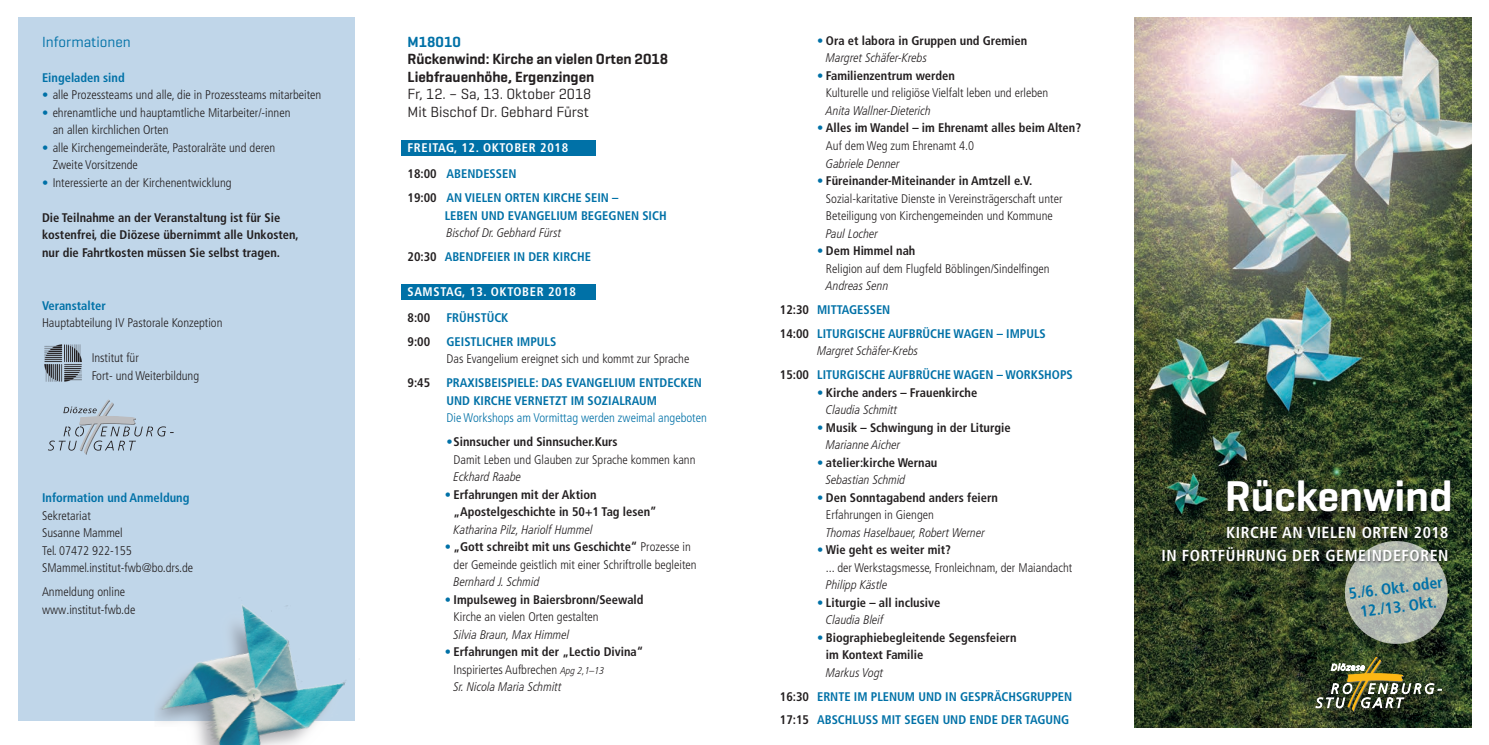
<style>
.page{position:relative;width:1489px;height:745px;background:#fff}
.page>*{position:absolute;margin:0;border:0;box-sizing:border-box;transform-origin:0 0}
.t1{font:600 43.75px "Geogrotesque";color:#fff}
.t2{font:700 condensed 15.88px/23px "Frutiger LT Pro";letter-spacing:.035em;color:#fff;text-align:right}
.t3{font:700 condensed 15.88px/19px "Frutiger LT Pro";color:#0071a7;text-align:center}
.t4{font:600 15px/17.5px "Geogrotesque";color:#231f20}
.t5{font:15px/17.5px "Geogrotesque";color:#231f20}
.t6{font:15px "Geogrotesque";color:#0071a7}
.t7{font:600 15px "Geogrotesque";color:#0071a7}
.t8{font:300 condensed 12.5px/17.5px "Frutiger LT Pro";color:#231f20}
.t9{font:700 condensed 12.5px/17.5px "Frutiger LT Pro";color:#231f20}
.t10{font:700 condensed 12.5px/23.8px "Frutiger LT Pro";color:#0071a7}
.t11{font:italic 300 condensed 12.5px/23.8px "Frutiger LT Pro";color:#231f20}
.t12{font:300 condensed 12.5px "Frutiger LT Pro";color:#0071a7}
.t13{font:700 condensed 12.5px/26.2px "Frutiger LT Pro";letter-spacing:.025em;color:#fff}
.t14{font:700 condensed 12.5px "Frutiger LT Pro";letter-spacing:.05em;color:#fff}
.s1{color:#0071a7}
.s2{color:#231f20}
.s3{font-weight:700;font-style:normal}
.s4{font-weight:700;font-style:normal;color:#0071a7}
.s5{font-weight:700}
.s6{font-weight:300;color:#0071a7}
.s7{font-weight:300}
.s8{font-weight:300;font-style:italic;font-size:10px}
.s9{font-weight:300;font-style:italic}
.s10{font-weight:300;font-style:italic;color:#231f20}
</style>
<div class="page">
<div style="left:400px;top:140px;width:195px;height:16px;background:#0071a7"></div>
<div style="left:400px;top:283px;width:195px;height:16px;background:#0071a7"></div>
<div style="left:18px;top:18px;width:336px;height:702px;background:#c0d6e9"></div>
<img style="left:1134px;top:18px;width:337px;height:709px">
<svg style="left:1315px;top:656px;width:126px;height:55px;background:#595e3c"></svg>
<svg style="left:1341px;top:625px;width:109px;height:21px;background:#657060"></svg>
<img style="left:1134px;top:444px;width:338px;height:181px">
<img style="left:1134px;top:519px;width:335px;height:76px">
<img style="left:45px;top:344px;width:37px;height:37px">
<svg style="left:48px;top:399px;width:126px;height:55px"></svg>
<img style="left:154px;top:588px;width:201px;height:156px">
<div style="left:67px;top:726px;width:110px;height:18px;background:#fff"></div>
<p class="t6" style="left:42px;top:36px;width:90px">Informationen</p>
<p class="t10" style="left:42px;top:67px;width:84px">Eingeladen sind</p>
<p class="t8" style="left:42px;top:87px;width:281px"><span class="s1">•</span> alle Prozessteams und alle, die in Prozessteams mitarbeiten</p>
<p class="t8" style="left:53px;top:105px;width:239px;text-indent:-11px"><span class="s1">•</span> ehrenamtliche und hauptamtliche Mitarbeiter/-innen an allen kirchlichen Orten</p>
<p class="t8" style="left:53px;top:140px;width:224px;text-indent:-11px"><span class="s1">•</span> alle Kirchengemeinderäte, Pastoralräte und deren<br>Zweite Vorsitzende</p>
<p class="t8" style="left:42px;top:175px;width:191px"><span class="s1">•</span> Interessierte an der Kirchenentwicklung</p>
<p class="t9" style="left:42px;top:210px;width:258px">Die Teilnahme an der Veranstaltung ist für Sie kostenfrei, die Diözese übernimmt alle Unkosten, nur die Fahrtkosten müssen Sie selbst tragen.</p>
<p class="t10" style="left:42px;top:294px;width:65px">Veranstalter</p>
<p class="t8" style="left:42px;top:315px;width:182px">Hauptabteilung IV Pastorale Konzeption</p>
<p class="t8" style="left:92px;top:350px;width:109px">Institut für<br>Fort- und Weiterbildung</p>
<p class="t10" style="left:42px;top:487px;width:149px">Information und Anmeldung</p>
<p class="t8" style="left:42px;top:507px;width:153px">Sekretariat<br>Susanne Mammel<br>Tel. 07472 922-155<br>SMammel.institut-fwb@bo.drs.de</p>
<p class="t8" style="left:42px;top:584px;width:95px">Anmeldung online www.institut-fwb.de</p>
<p class="t7" style="left:407px;top:37px;width:55px">M18010</p>
<p class="t4" style="left:407px;top:52px;width:262px">Rückenwind: Kirche an vielen Orten 2018<br>Liebfrauenhöhe, Ergenzingen</p>
<p class="t5" style="left:407px;top:87px;width:185px">Fr, 12. – Sa, 13. Oktober 2018<br>Mit Bischof Dr. Gebhard Fürst</p>
<p class="t13" style="left:407px;top:136px;width:162px">FREITAG, 12. OKTOBER 2018<br><span class="s2">18:00</span> <span class="s1">ABENDESSEN</span></p>
<p class="t10" style="left:444px;top:190px;width:223px;line-height:17.5px;text-indent:-37px"><span class="s2">19:00</span> AN VIELEN ORTEN KIRCHE SEIN –<br>LEBEN UND EVANGELIUM BEGEGNEN SICH</p>
<p class="t11" style="left:407px;top:222px;width:185px;text-indent:39px">Bischof Dr. Gebhard Fürst<br><span class="s3">20:30</span> <span class="s4">ABENDFEIER IN DER KIRCHE</span></p>
<p class="t14" style="left:407px;top:287px;width:170px">SAMSTAG, 13. OKTOBER 2018</p>
<p class="t9" style="left:407px;top:310px;width:24px">8:00</p>
<p class="t10" style="left:446px;top:307px;width:63px">FRÜHSTÜCK</p>
<p class="t9" style="left:407px;top:334px;width:24px">9:00</p>
<p class="t10" style="left:446px;top:331px;width:111px">GEISTLICHER IMPULS</p>
<p class="t8" style="left:446px;top:351px;width:244px">Das Evangelium ereignet sich und kommt zur Sprache</p>
<p class="t9" style="left:407px;top:375px;width:24px">9:45</p>
<p class="t10" style="left:446px;top:375px;width:257px;line-height:17.5px">PRAXISBEISPIELE: DAS EVANGELIUM ENTDECKEN<br>UND KIRCHE VERNETZT IM SOZIALRAUM</p>
<p class="t12" style="left:446px;top:413px;width:262px">Die Workshops am Vormittag werden zweimal angeboten</p>
<p class="t8" style="left:453px;top:434px;width:243px;text-indent:-7px"><span class="s1">•</span><span class="s5">Sinnsucher und Sinnsucher.Kurs<br></span>Damit Leben und Glauben zur Sprache kommen kann</p>
<p class="t11" style="left:453px;top:466px;width:69px">Eckhard Raabe</p>
<p class="t9" style="left:453px;top:486px;width:205px;text-indent:-9px"><span class="s6">•</span> Erfahrungen mit der Aktion „Apostelgeschichte in 50+1 Tag lesen”</p>
<p class="t11" style="left:453px;top:518px;width:140px">Katharina Pilz, Hariolf Hummel</p>
<p class="t8" style="left:453px;top:539px;width:244px;text-indent:-9px"><span class="s1">•</span> <span class="s5">„Gott schreibt mit uns Geschichte“</span> Prozesse in der Gemeinde geistlich mit einer Schriftrolle begleiten</p>
<p class="t11" style="left:453px;top:571px;width:87px">Bernhard J. Schmid</p>
<p class="t9" style="left:453px;top:591px;width:191px;text-indent:-9px"><span class="s6">•</span> Impulseweg in Baiersbronn/Seewald<br><span class="s7">Kirche an vielen Orten gestalten</span></p>
<p class="t11" style="left:453px;top:623px;width:117px">Silvia Braun, Max Himmel</p>
<p class="t9" style="left:453px;top:644px;width:191px;text-indent:-9px"><span class="s6">•</span> Erfahrungen mit der „Lectio Divina“<br><span class="s7">Inspiriertes Aufbrechen</span> <span class="s8">Apg 2,1–13<br></span><span class="s9">Sr. Nicola Maria Schmitt</span></p>
<p class="t9" style="left:826px;top:33px;width:203px;text-indent:-9px"><span class="s6">•</span> Ora et labora in Gruppen und Gremien<br><span class="s9">Margret Schäfer-Krebs</span></p>
<p class="t8" style="left:826px;top:68px;width:224px;text-indent:-9px"><span class="s1">•</span> <span class="s5">Familienzentrum werden<br></span>Kulturelle und religiöse Vielfalt leben und erleben</p>
<p class="t11" style="left:826px;top:100px;width:106px">Anita Wallner-Dieterich</p>
<p class="t9" style="left:826px;top:121px;width:257px;text-indent:-9px"><span class="s6">•</span> Alles im Wandel – im Ehrenamt alles beim Alten?<br><span class="s7">Auf dem Weg zum Ehrenamt 4.0</span></p>
<p class="t11" style="left:826px;top:152px;width:75px">Gabriele Denner</p>
<p class="t8" style="left:826px;top:173px;width:238px;text-indent:-9px"><span class="s1">•</span> <span class="s5">Füreinander-Miteinander in Amtzell e.V.<br></span>Sozial-karitative Dienste in Vereinsträgerschaft unter<br>Beteiligung von Kirchengemeinden und Kommune</p>
<p class="t11" style="left:826px;top:222px;width:54px">Paul Locher</p>
<p class="t8" style="left:826px;top:243px;width:225px;text-indent:-9px"><span class="s1">•</span> <span class="s5">Dem Himmel nah<br></span>Religion auf dem Flugfeld Böblingen/Sindelfingen</p>
<p class="t10" style="left:779px;top:275px;width:267px;text-indent:46px"><span class="s10">Andreas Senn<br></span><span class="s2">12:30</span> MITTAGESSEN<br><span class="s2">14:00</span> LITURGISCHE AUFBRÜCHE WAGEN – IMPULS</p>
<p class="t10" style="left:779px;top:340px;width:294px;text-indent:37px"><span class="s10">Margret Schäfer-Krebs<br></span><span class="s2">15:00</span> LITURGISCHE AUFBRÜCHE WAGEN – WORKSHOPS</p>
<p class="t9" style="left:826px;top:384px;width:153px;text-indent:-9px"><span class="s6">•</span> Kirche anders – Frauenkirche<br><span class="s9">Claudia Schmitt</span></p>
<p class="t9" style="left:826px;top:419px;width:186px;text-indent:-9px"><span class="s6">•</span> Musik – Schwingung in der Liturgie<br><span class="s9">Marianne Aicher</span></p>
<p class="t9" style="left:826px;top:454px;width:113px;text-indent:-9px"><span class="s6">•</span> atelier:kirche Wernau<br><span class="s9">Sebastian Schmid</span></p>
<p class="t9" style="left:826px;top:489px;width:173px;text-indent:-9px"><span class="s6">•</span> Den Sonntagabend anders feiern<br><span class="s7">Erfahrungen in Giengen</span></p>
<p class="t11" style="left:826px;top:521px;width:160px">Thomas Haselbauer, Robert Werner</p>
<p class="t8" style="left:826px;top:542px;width:248px;text-indent:-9px"><span class="s1">•</span> <span class="s5">Wie geht es weiter mit?<br></span>... der Werkstagsmesse, Fronleichnam, der Maiandacht</p>
<p class="t11" style="left:826px;top:574px;width:63px">Philipp Kästle</p>
<p class="t9" style="left:826px;top:594px;width:116px;text-indent:-9px"><span class="s6">•</span> Liturgie – all inclusive<br><span class="s9">Claudia Bleif</span></p>
<p class="t9" style="left:826px;top:629px;width:192px;text-indent:-9px"><span class="s6">•</span> Biographiebegleitende Segensfeiern im Kontext Familie</p>
<p class="t10" style="left:779px;top:661px;width:294px;text-indent:46px"><span class="s10">Markus Vogt<br></span><span class="s2">16:30</span> ERNTE IM PLENUM UND IN GESPRÄCHSGRUPPEN<br><span class="s2">17:15</span> ABSCHLUSS MIT SEGEN UND ENDE DER TAGUNG</p>
<h1 class="t1" style="left:1224px;top:480px;width:229px">Rückenwind</h1>
<p class="t2" style="left:1161px;top:522px;width:288px">KIRCHE AN VIELEN ORTEN 2018<br>IN FORTFÜHRUNG DER GEMEINDEFOREN</p>
<p class="t3" style="left:1347px;top:585px;width:96px;rotate:-7deg">5./6. Okt. oder<br>12./13. Okt.</p>
</div>
